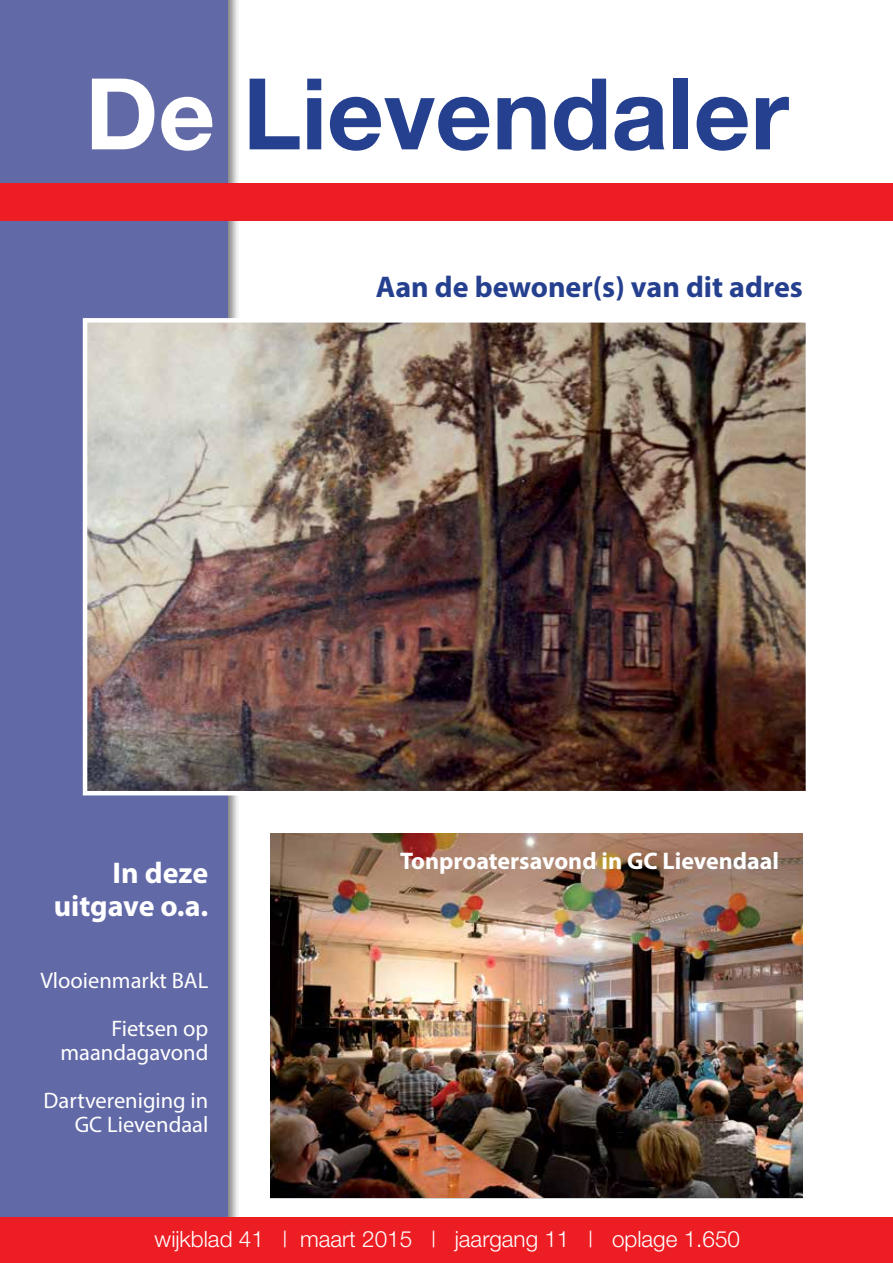
<style>
.page{position:relative;width:893px;height:1263px;background:#fff}
.page>*{position:absolute;margin:0;border:0;box-sizing:border-box;transform-origin:0 0}
.t1{font:700 99px "Helvetica Neue";color:#25408f}
.t2{font:700 30px "Myriad Pro";color:#25408f}
.t3{font:700 30px/33px "Myriad Pro";color:#fff;text-align:right}
.t4{font:700 24px "Myriad Pro";color:#fff}
.t5{font:22.5px/48px "Myriad Pro";color:#fff;text-align:right}
.t6{font:300 22.5px "Helvetica Neue";color:#fff}
.s1{color:#fff}
</style>
<div class="page">
<div style="left:0;top:0;width:240px;height:1263px;background:#000;opacity:.5"></div>
<div style="left:0;top:0;width:228px;height:1263px;background:#6269a7"></div>
<img style="left:88px;top:323px;width:717px;height:467px">
<div style="left:83px;top:318px;width:727px;height:477px;border:4px solid #fff"></div>
<img style="left:270px;top:834px;width:533px;height:364px">
<div style="left:0;top:184px;width:893px;height:37px;background:#ed1d24"></div>
<div style="left:0;top:1217px;width:893px;height:46px;background:#ed1d24"></div>
<h1 class="t1" style="left:85px;top:53px;width:705px"><span class="s1">De</span> Lievendaler</h1>
<h2 class="t2" style="left:376px;top:267px;width:429px">Aan de bewoner(s) van dit adres</h2>
<h2 class="t3" style="left:54px;top:855px;width:156px">In deze uitgave o.a.</h2>
<p class="t5" style="left:40px;top:956px;width:169px">Vlooienmarkt BAL<br>Fietsen op</p>
<p class="t5" style="left:44px;top:1028px;width:166px">maandagavond<br>Dartvereniging in</p>
<p class="t5" style="left:75px;top:1100px;width:135px">GC Lievendaal</p>
<p class="t4" style="left:400px;top:845px;width:381px">Tonproatersavond in GC Lievendaal</p>
<p class="t6" style="left:155px;top:1225px;width:587px">wijkblad 41 | maart 2015 | jaargang 11 | oplage 1.650</p>
</div>
